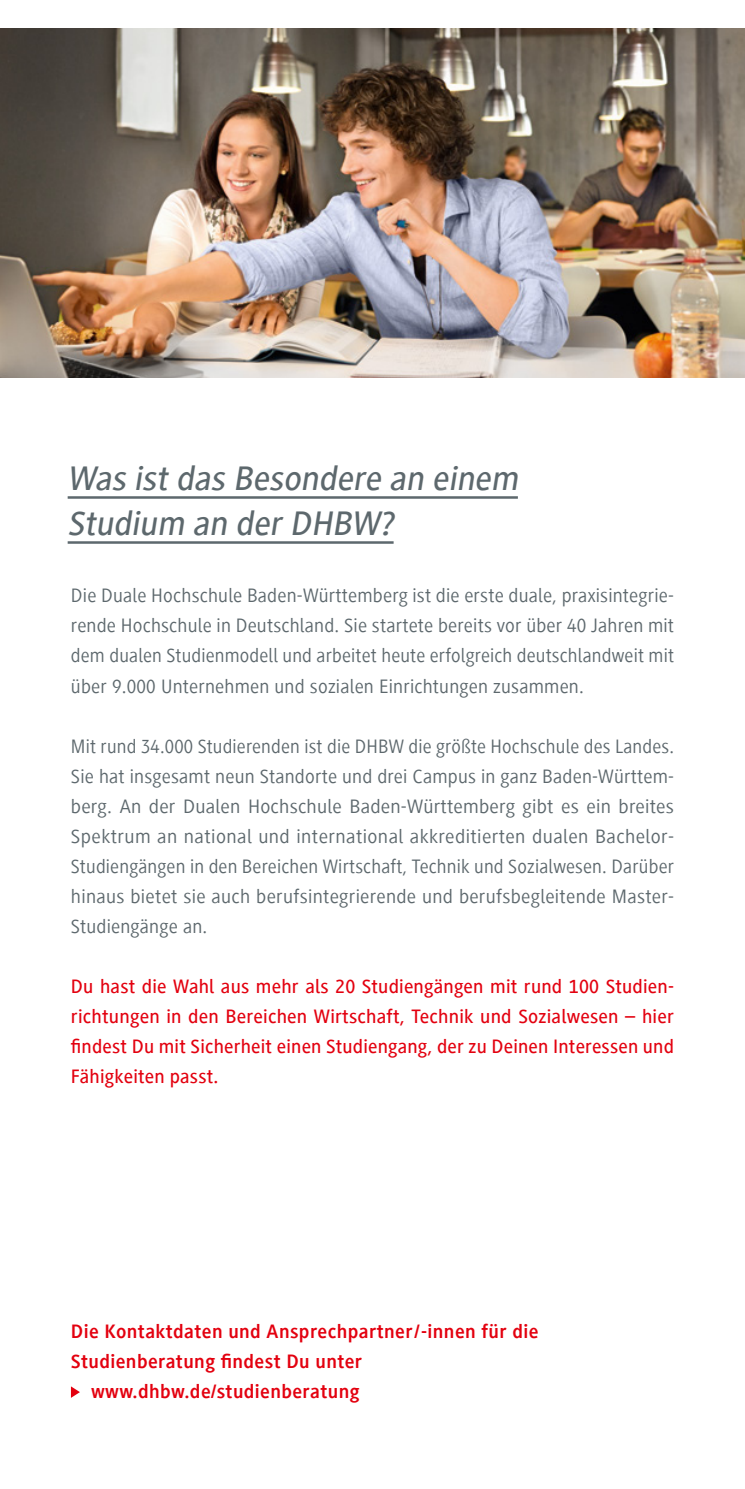
<style>
.page{position:relative;width:745px;height:1489px;background:#fff}
.page>*{position:absolute;margin:0;border:0;box-sizing:border-box;transform-origin:0 0}
.t1{font:italic 500 35px/45px "Generis Sans Com";color:#5d686d}
.t2{font:20px/30px "Generis Sans Com";letter-spacing:.01em;color:#5d686d;text-align:justify}
.t3{font:500 20px/30px "Generis Sans Com";letter-spacing:.01em;color:#e3000f;text-align:justify}
.t4{font:700 20px "Generis Sans Com";letter-spacing:.02em;color:#e3000f}
</style>
<div class="page">
<img style="left:0;top:28px;width:744px;height:349px">
<svg style="left:71px;top:1386px;width:9px;height:11px"></svg>
<hr style="left:68px;top:496px;width:449px;height:2px;background:#5d686d">
<hr style="left:68px;top:541px;width:325px;height:2px;background:#5d686d">
<h1 class="t1" style="left:68px;top:456px;width:457px">Was istdas Besondere an einem<br>Studium an der DHBW?</h1>
<p class="t2" style="left:71px;top:581px;width:604px">Die Duale Hochschule Baden-Württemberg ist die erste duale, praxisintegrie&shy;rende Hochschule in Deutschland. Sie startete bereits vor über 40 Jahren mit dem dualen Studienmodell und arbeitet heute erfolgreich deutschlandweit mit über 9.000 Unternehmen und sozialen Einrichtungen zusammen.</p>
<p class="t2" style="left:71px;top:731px;width:604px">Mit rund 34.000 Studierenden ist die DHBW die größte Hochschule des Landes.<br>Sie hat insgesamt neun Standorte und drei Campus in ganz Baden-Württem&shy;berg. An der Dualen Hochschule Baden-Württemberg gibt es ein breites Spektrum an national und international akkreditierten dualen Bachelor-Studiengängen in den Bereichen Wirtschaft, Technik und Sozialwesen. Darüber hinaus bietet sie auch berufsintegrierende und berufsbegleitende Master-Studiengänge an.</p>
<p class="t3" style="left:71px;top:971px;width:604px">Du hast die Wahl aus mehr als 20 Studiengängen mit rund 100 Studien&shy;richtungen in den Bereichen Wirtschaft, Technik und Sozialwesen – hier findest Du mit Sicherheit einen Studiengang, der zu Deinen Interessen und Fähigkeiten passt.</p>
<p class="t4" style="left:71px;top:1320px;width:469px">Die Kontaktdaten und Ansprechpartner/-innen für die</p>
<p class="t4" style="left:71px;top:1350px;width:293px">Studienberatung findest Du unter</p>
<p class="t4" style="left:91px;top:1380px;width:270px">www.dhbw.de/studienberatung</p>
</div>
